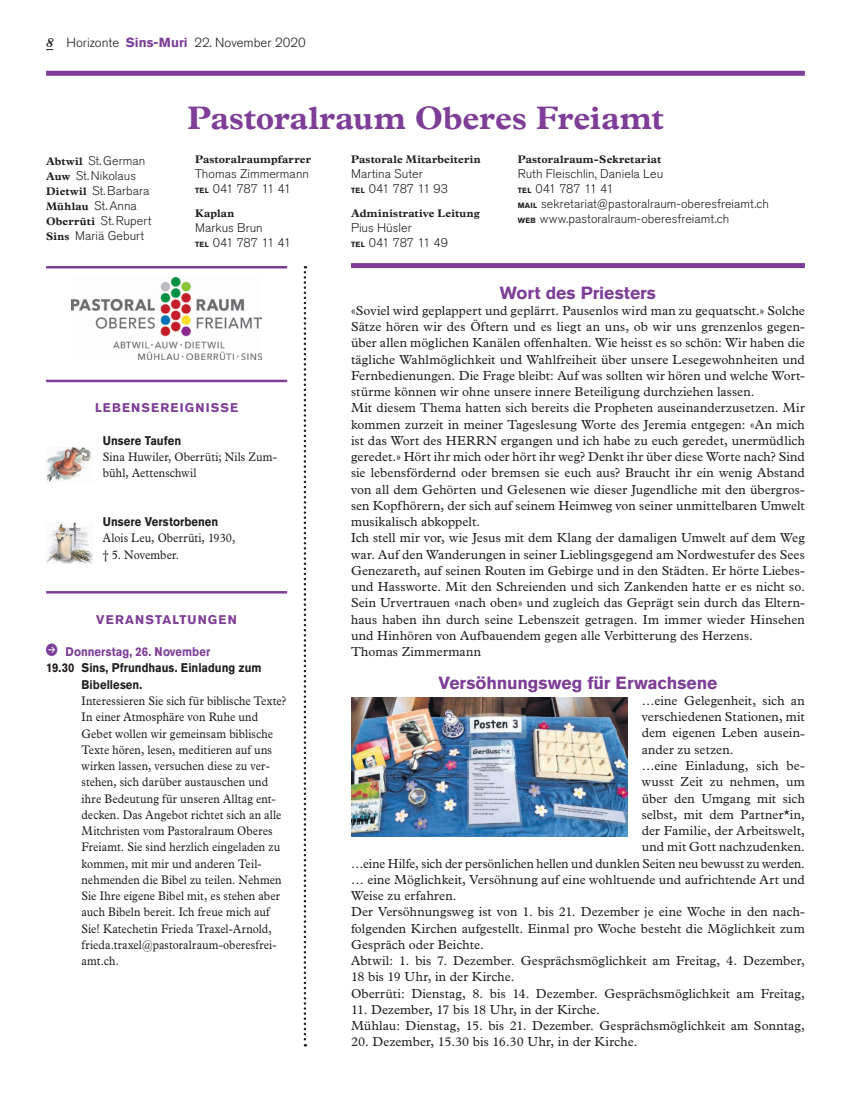
<style>
.page{position:relative;width:851px;height:1099px;background:#fff}
.page>*{position:absolute;margin:0;border:0;box-sizing:border-box;transform-origin:0 0}
.t1{font:700 32.5px "Plantin MT Pro";color:#7e3e98}
.t2{font:700 17.5px "Akzidenz Grotesk Pro";letter-spacing:-.005em;color:#7e3e98}
.t3{font:13.12px/16.2px "Plantin Std";letter-spacing:.01em;color:#231f20}
.t4{font:13.12px "Plantin Std";letter-spacing:.01em;color:#231f20;scale:.95 1}
.t5{font:300 13.12px "Akzidenz Grotesk Pro";color:#231f20}
.t6{font:12.5px/16.2px "Plantin Std";letter-spacing:.01em;color:#231f20;scale:.9 1}
.t7{font:300 12.5px/15px "Akzidenz Grotesk Pro";letter-spacing:.005em;color:#231f20}
.t8{font:700 12.5px/16.2px "Akzidenz Grotesk Pro";letter-spacing:.005em;color:#231f20;scale:.9 1}
.t9{font:700 12.5px "Akzidenz Grotesk Pro";letter-spacing:.085em;color:#7e3e98}
.t10{font:700 12.5px "Akzidenz Grotesk Pro";letter-spacing:.005em;color:#7e3e98;scale:.9 1}
.t11{font:700 11px "Plantin MT Pro";letter-spacing:.02em;color:#231f20}
.s1{font-family:"Plantin MT Pro";font-weight:700;font-style:italic}
.s2{font-weight:700;color:#7e3e98}
.s3{font-family:"Plantin MT Pro";font-weight:700;font-size:11px}
.s4{font-weight:700;font-size:7.5px}
</style>
<div class="page">
<hr style="left:46px;top:591px;width:241px;height:2px;background:#7e3e98">
<hr style="left:46px;top:379px;width:241px;height:3px;background:#7e3e98">
<img style="left:46px;top:447px;width:45px;height:35px">
<img style="left:46px;top:522px;width:46px;height:42px">
<svg style="left:303px;top:266px;width:3px;height:780px"></svg>
<img style="left:351px;top:698px;width:276px;height:138px">
<div style="left:351px;top:263px;width:453px;height:5px;background:#7e3e98"></div>
<div style="left:46px;top:71px;width:758px;height:5px;background:#7e3e98"></div>
<hr style="left:46px;top:266px;width:241px;height:2px;background:#7e3e98">
<img style="left:72px;top:278px;width:189px;height:81px">
<p class="t5" style="left:46px;top:34px;width:261px"><span class="s1">8</span> Horizonte <span class="s2">Sins-Muri</span> 22. November 2020</p>
<h1 class="t1" style="left:187px;top:99px;width:477px">Pastoralraum Oberes Freiamt</h1>
<p class="t7" style="left:46px;top:153px;width:107px"><span class="s3">Abtwil</span> St.German<br><span class="s3">Auw</span> St.Nikolaus<br><span class="s3">Dietwil</span> St.Barbara<br><span class="s3">Mühlau</span> St.Anna<br><span class="s3">Oberrüti</span> St.Rupert<br><span class="s3">Sins</span> Mariä Geburt</p>
<p class="t11" style="left:195px;top:153px;width:117px">Pastoralraumpfarrer</p>
<p class="t7" style="left:195px;top:166px;width:115px">Thomas Zimmermann<br><span class="s4">TEL</span> 041 787 11 41</p>
<p class="t11" style="left:195px;top:206px;width:41px">Kaplan</p>
<p class="t7" style="left:195px;top:220px;width:97px">Markus Brun<br><span class="s4">TEL</span> 041 787 11 41</p>
<p class="t9" style="left:95px;top:400px;width:145px">LEBENSEREIGNISSE</p>
<p class="t8" style="left:103px;top:432px;width:89px">Unsere Taufen</p>
<p class="t6" style="left:103px;top:449px;width:195px">Sina Huwiler, Oberrüti; Nils Zum&shy;bühl, Aettenschwil</p>
<p class="t8" style="left:103px;top:513px;width:130px">Unsere Verstorbenen</p>
<p class="t6" style="left:103px;top:530px;width:149px">Alois Leu, Oberrüti, 1930, † 5. November.</p>
<p class="t9" style="left:96px;top:611px;width:142px">VERANSTALTUNGEN</p>
<p class="t10" style="left:66px;top:643px;width:162px">Donnerstag, 26. November</p>
<p class="t8" style="left:82px;top:659px;width:201px;text-indent:-35px">19.30 Sins, Pfrundhaus. Einladung zum<br>Bibellesen.</p>
<p class="t6" style="left:82px;top:692px;width:229px">Interessieren Sie sich für biblische Texte?<br>In einer Atmosphäre von Ruhe und Gebet wollen wir gemeinsam biblische Texte hören, lesen, meditieren auf uns wirken lassen, versuchen diese zu ver&shy;stehen, sich darüber austauschen und ihre Bedeutung für unseren Alltag ent&shy;decken. Das Angebot richtet sich an alle Mitchristen vom Pastoralraum Oberes Freiamt. Sie sind herzlich eingeladen zu kommen, mit mir und anderen Teil&shy;nehmenden die Bibel zu teilen. Nehmen Sie Ihre eigene Bibel mit, es stehen aber auch Bibeln bereit. Ich freue mich auf Sie! Katechetin Frieda Traxel-Arnold, frieda.traxel@pastoralraum-oberesfrei&shy;amt.ch.</p>
<p class="t11" style="left:351px;top:153px;width:131px">Pastorale Mitarbeiterin</p>
<p class="t7" style="left:351px;top:166px;width:99px">Martina Suter<br><span class="s4">TEL</span> 041 787 11 93</p>
<p class="t11" style="left:351px;top:206px;width:130px">Administrative Leitung</p>
<p class="t7" style="left:351px;top:220px;width:99px">Pius Hüsler<br><span class="s4">TEL</span> 041 787 11 49</p>
<p class="t11" style="left:517px;top:153px;width:145px">Pastoralraum-Sekretariat</p>
<p class="t7" style="left:517px;top:166px;width:253px">Ruth Fleischlin, Daniela Leu<br><span class="s4">TEL</span> 041 787 11 41<br><span class="s4">MAIL</span> sekretariat@pastoralraum-oberesfreiamt.ch <span class="s4">WEB</span> www.pastoralraum-oberesfreiamt.ch</p>
<h2 class="t2" style="left:499px;top:281px;width:158px">Wort des Priesters</h2>
<p class="t3" style="left:351px;top:302px;width:455px">«Soviel wird geplappert und geplärrt. Pausenlos wird man zu gequatscht.» Solche Sätze hören wir des Öftern und es liegt an uns, ob wir uns grenzenlos gegen&shy;über allen möglichen Kanälen offenhalten. Wie heisst es so schön: Wir haben die tägliche Wahlmöglichkeit und Wahlfreiheit über unsere Lesegewohnheiten und Fernbedienungen. Die Frage bleibt: Auf was sollten wir hören und welche Wort&shy;stürme können wir ohne unsere innere Beteiligung durchziehen lassen.<br>Mit diesem Thema hatten sich bereits die Propheten auseinanderzusetzen. Mir kommen zurzeit in meiner Tageslesung Worte des Jeremia entgegen: «An mich ist das Wort des HERRN ergangen und ich habe zu euch geredet, unermüdlich geredet.» Hört ihr mich oder hört ihr weg? Denkt ihr über diese Worte nach? Sind sie lebensfördernd oder bremsen sie euch aus? Braucht ihr ein wenig Abstand von all dem Gehörten und Gelesenen wie dieser Jugendliche mit den übergros&shy;sen Kopfhörern, der sich auf seinem Heimweg von seiner unmittelbaren Umwelt musikalisch abkoppelt.<br>Ich stell mir vor, wie Jesus mit dem Klang der damaligen Umwelt auf dem Weg war. Auf den Wanderungen in seiner Lieblingsgegend am Nordwestufer des Sees Genezareth, auf seinen Routen im Gebirge und in den Städten. Er hörte Liebes&shy;und Hassworte. Mit den Schreienden und sich Zankenden hatte er es nicht so.<br>Sein Urvertrauen «nach oben» und zugleich das Geprägt sein durch das Eltern&shy;haus haben ihn durch seine Lebenszeit getragen. Im immer wieder Hinsehen und Hinhören von Aufbauendem gegen alle Verbitterung des Herzens.<br>Thomas Zimmermann</p>
<h2 class="t2" style="left:438px;top:671px;width:280px">Versöhnungsweg für Erwachsene</h2>
<p class="t3" style="left:641px;top:692px;width:164px">…eine Gelegenheit, sich an</p>
<p class="t3" style="left:641px;top:708px;width:164px">verschiedenen Stationen, mit</p>
<p class="t3" style="left:641px;top:725px;width:164px">dem eigenen Leben ausein-</p>
<p class="t3" style="left:641px;top:741px;width:93px">ander zu setzen.</p>
<p class="t3" style="left:641px;top:757px;width:164px">…eine Einladung, sich be-</p>
<p class="t3" style="left:641px;top:773px;width:164px">wusst Zeit zu nehmen, um</p>
<p class="t3" style="left:641px;top:790px;width:164px">über den Umgang mit sich</p>
<p class="t3" style="left:641px;top:806px;width:164px">selbst, mit dem Partner*in,</p>
<p class="t3" style="left:641px;top:822px;width:164px">der Familie, der Arbeitswelt,</p>
<p class="t3" style="left:641px;top:838px;width:164px">und mit Gott nachzudenken.</p>
<p class="t4" style="left:351px;top:855px;width:479px">…eine Hilfe, sich der persönlichen hellen und dunklen Seiten neu bewusst zu werden.</p>
<p class="t3" style="left:351px;top:871px;width:455px">… eine Möglichkeit, Versöhnung auf eine wohltuende und aufrichtende Art und</p>
<p class="t3" style="left:351px;top:887px;width:107px">Weise zu erfahren.</p>
<p class="t3" style="left:351px;top:903px;width:455px">Der Versöhnungsweg ist von 1. bis 21. Dezember je eine Woche in den nach-</p>
<p class="t3" style="left:351px;top:920px;width:455px">folgenden Kirchen aufgestellt. Einmal pro Woche besteht die Möglichkeit zum</p>
<p class="t3" style="left:351px;top:936px;width:134px">Gespräch oder Beichte.</p>
<p class="t3" style="left:351px;top:952px;width:455px">Abtwil: 1. bis 7. Dezember. Gesprächsmöglichkeit am Freitag, 4. Dezember,</p>
<p class="t3" style="left:351px;top:968px;width:165px">18 bis 19 Uhr, in der Kirche.</p>
<p class="t3" style="left:351px;top:985px;width:455px">Oberrüti: Dienstag, 8. bis 14. Dezember. Gesprächsmöglichkeit am Freitag,</p>
<p class="t3" style="left:351px;top:1001px;width:455px">11. Dezember, 17 bis 18 Uhr, in der Kirche.<br>Mühlau: Dienstag, 15. bis 21. Dezember. Gesprächsmöglichkeit am Sonntag,</p>
<p class="t3" style="left:351px;top:1033px;width:288px">20. Dezember, 15.30 bis 16.30 Uhr, in der Kirche.</p>
</div>
